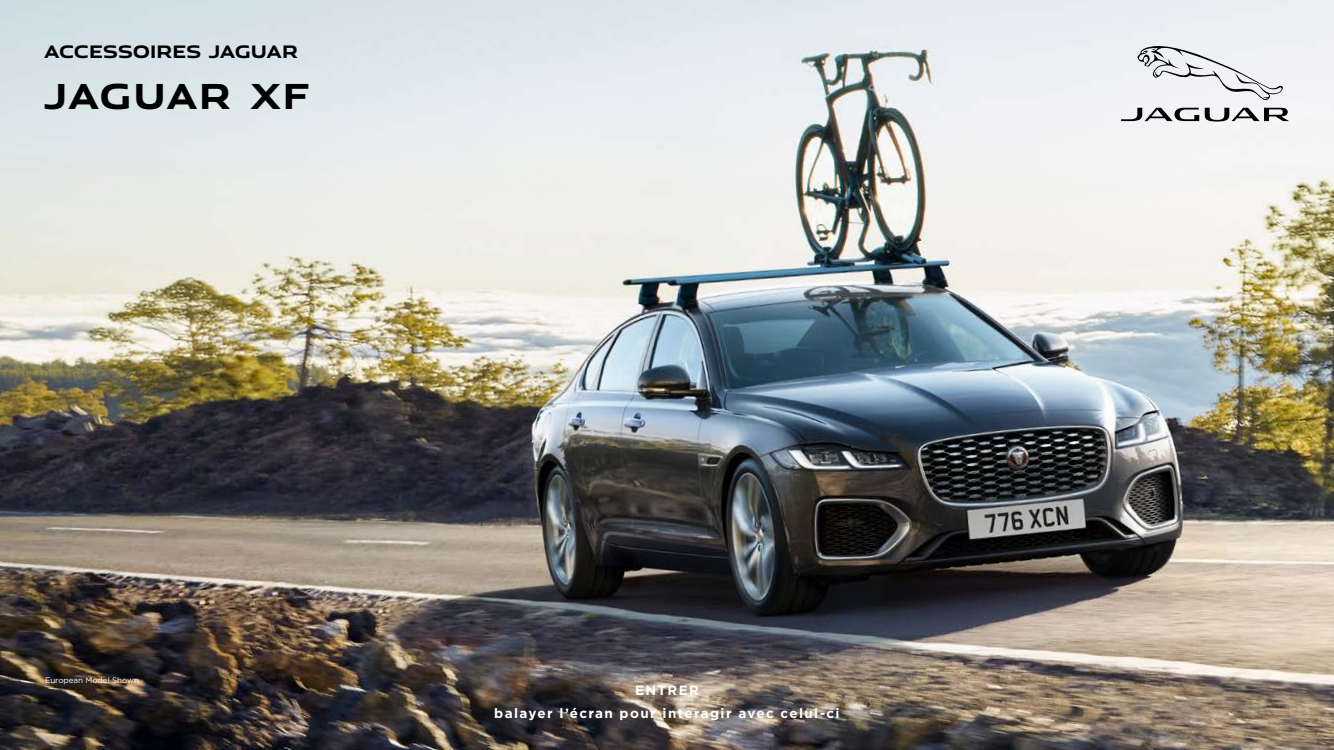
<style>
.page{position:relative;width:1334px;height:750px;background:#fff}
.page>*{position:absolute;margin:0;border:0;box-sizing:border-box;transform-origin:0 0}
.t1{font:700 34.5px "Jaguar Modern";letter-spacing:.03em;color:#000}
.t2{font:700 17.2px "Jaguar Modern";color:#000}
.t3{font:700 13.5px/23.5px "Gotham";letter-spacing:.1em;color:#fff;text-align:center}
.t4{font:8px "Gotham";color:#fff}
</style>
<div class="page">
<img style="left:0;top:0;width:1334px;height:750px">
<svg style="left:1137px;top:45px;width:146px;height:56px"></svg>
<svg style="left:1121px;top:108px;width:168px;height:13px"></svg>
<p class="t2" style="left:44px;top:37px;width:255px">ACCESSOIRES JAGUAR</p>
<h1 class="t1" style="left:44px;top:67px;width:268px">JAGUAR XF</h1>
<p class="t4" style="left:45px;top:675px;width:96px">European Model Shown</p>
<p class="t3" style="left:494px;top:678px;width:347px">ENTRER<br>balayer l’écran pour interagir avec celui-ci</p>
</div>
